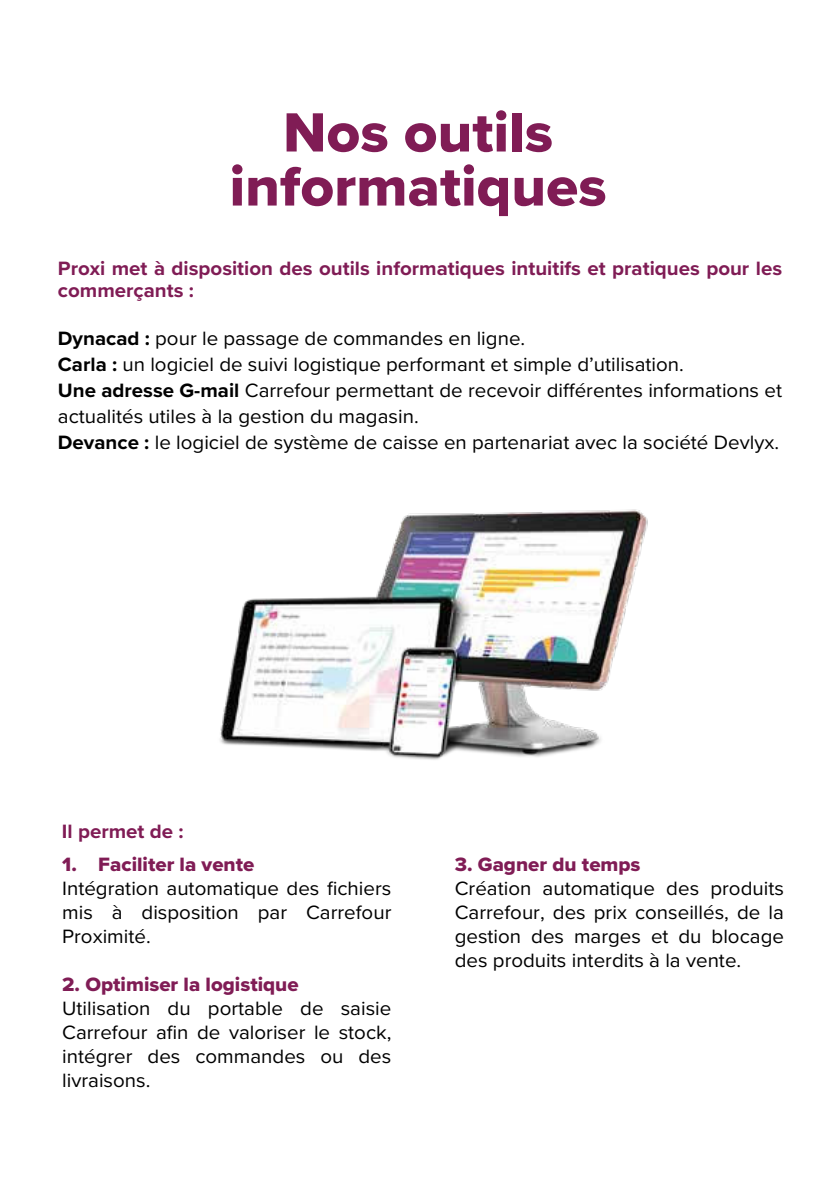
<style>
.page{position:relative;width:840px;height:1191px;background:#fff}
.page>*{position:absolute;margin:0;border:0;box-sizing:border-box;transform-origin:0 0}
.t1{font:57.2px/54px "Proxima Nova Extrabld";color:#801c55;text-align:center}
.t2{font:20px/24px "Proxima Nova";color:#000;text-align:justify}
.t3{font:700 20px/22px "Proxima Nova";color:#801c55}
.t4{font:20px "Proxima Nova Extrabld";color:#801c55}
.s1{font-weight:700}
</style>
<div class="page">
<img style="left:220px;top:509px;width:428px;height:251px">
<h1 class="t1" style="left:229px;top:109px;width:378px">Nos outils informatiques</h1>
<p class="t3" style="left:58px;top:257px;width:725px">Proxi met à disposition des outils informatiques intuitifs et pratiques pour les commerçants :</p>
<p class="t2" style="left:58px;top:326px;width:725px;line-height:26px;text-align:left"><span class="s1">Dynacad :</span> pour le passage de commandes en ligne.<br><span class="s1">Carla :</span> un logiciel de suivi logistique performant et simple d’utilisation.<br><span class="s1">Une adresse G-mail</span> Carrefour permettant de recevoir différentes informations et actualités utiles à la gestion du magasin.<br><span class="s1">Devance :</span> le logiciel de système de caisse en partenariat avec la société Devlyx.</p>
<p class="t3" style="left:62px;top:820px;width:123px">Il permet de :</p>
<p class="t4" style="left:62px;top:855px;width:194px">1. Faciliter la vente</p>
<p class="t2" style="left:62px;top:877px;width:330px">Intégration automatique des fichiers mis à disposition par Carrefour Proximité.</p>
<p class="t4" style="left:62px;top:975px;width:238px">2. Optimiser la logistique</p>
<p class="t2" style="left:62px;top:997px;width:330px">Utilisation du portable de saisie Carrefour afin de valoriser le stock, intégrer des commandes ou des livraisons.</p>
<p class="t4" style="left:454px;top:855px;width:187px">3. Gagner du temps</p>
<p class="t2" style="left:454px;top:877px;width:330px">Création automatique des produits Carrefour, des prix conseillés, de la gestion des marges et du blocage des produits interdits à la vente.</p>
</div>
